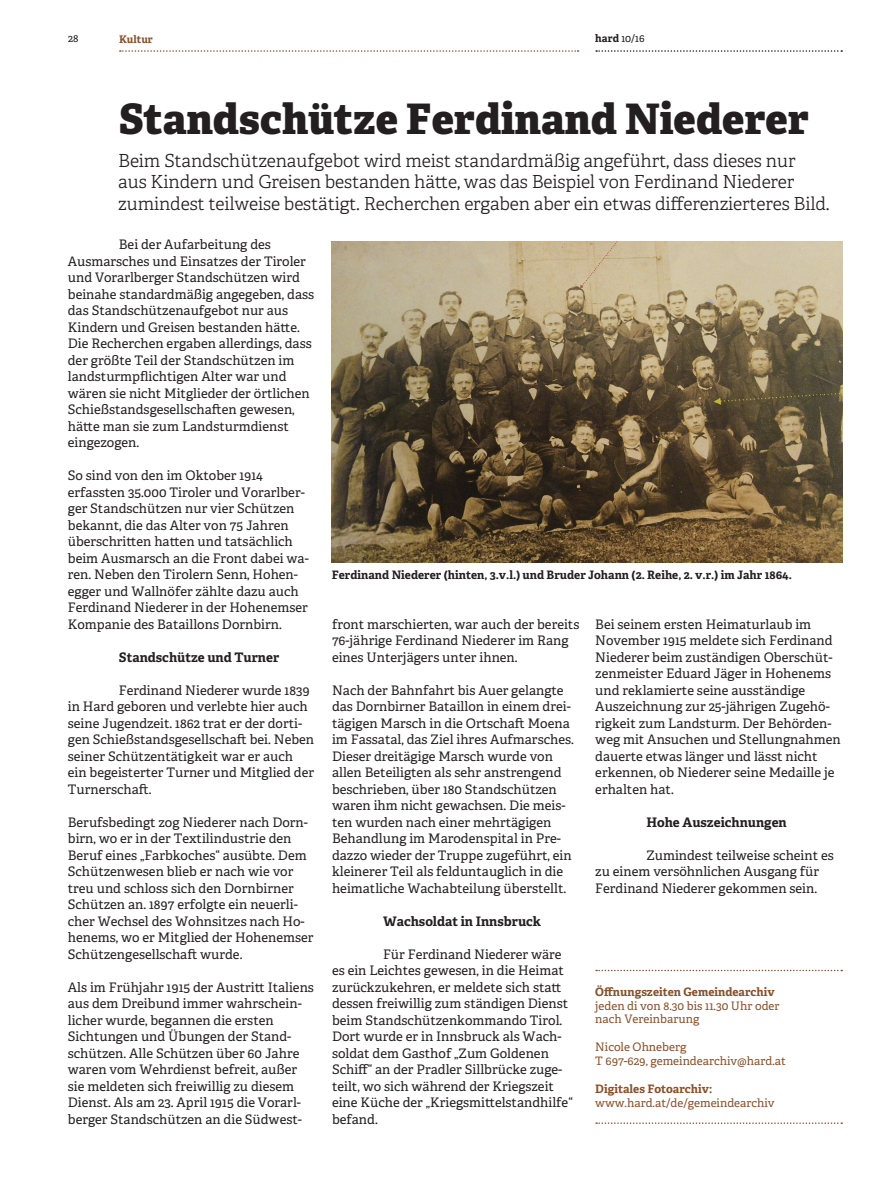
<style>
.page{position:relative;width:893px;height:1191px;background:#fff}
.page>*{position:absolute;margin:0;border:0;box-sizing:border-box;transform-origin:0 0}
.im_raster{font:800 42px "Adelle";color:#231f20}
.vorspann{font:300 18px/21.6px "Adelle";letter-spacing:-.01em;color:#231f20}
.im_raster-2{font:13.2px/16.5px "Adelle";color:#231f20}
.im_raster-3{font:700 13.2px "Adelle";color:#231f20}
.t1{font:11.7px "Adelle";color:#87512c}
.t2{font:700 11.7px "Adelle";color:#231f20}
.t3{font:700 11.7px "Adelle";color:#87512c}
.t4{font:10.5px "Adelle";color:#231f20}
.t5{font:700 10.5px "Adelle";color:#87512c}
.s1{font-weight:700}
</style>
<div class="page">
<svg style="left:120px;top:50px;width:459px;height:2px"></svg>
<svg style="left:596px;top:50px;width:246px;height:2px"></svg>
<svg style="left:596px;top:969px;width:246px;height:2px"></svg>
<svg style="left:596px;top:1122px;width:246px;height:2px"></svg>
<img style="left:332px;top:242px;width:510px;height:321px">
<p class="t4" style="left:68px;top:32px;width:12px">28</p>
<p class="t5" style="left:119px;top:32px;width:35px">Kultur</p>
<p class="t4" style="left:595px;top:32px;width:51px"><span class="s1">hard</span> 10/16</p>
<p class="im_raster" style="left:119px;top:91px;width:692px">Standschütze Ferdinand Niederer</p>
<p class="vorspann" style="left:118px;top:150px;width:713px">Beim Standschützenaufgebot wird meist standardmäßig angeführt, dass dieses nur<br>aus Kindern und Greisen bestanden hätte, was das Beispiel von Ferdinand Niederer zumindest teilweise bestätigt. Recherchen ergaben aber ein etwas differenzierteres Bild.</p>
<p class="im_raster-2" style="left:68px;top:236px;width:248px;text-indent:51px">Bei der Aufarbeitung des Ausmarsches und Einsatzes der Tiroler und Vorarlberger Standschützen wird beinahe standardmäßig angegeben, dass das Standschützenaufgebot nur aus Kindern und Greisen bestanden hätte.<br>Die Recherchen ergaben allerdings, dass der größte Teil der Standschützen im landsturmpflichtigen Alter war und wären sie nicht Mitglieder der örtlichen Schießstandsgesellschaften gewesen, hätte man sie zum Landsturmdienst eingezogen.</p>
<p class="im_raster-2" style="left:68px;top:467px;width:242px">So sind von den im Oktober 1914 erfassten 35.000 Tiroler und Vorarlber&shy;ger Standschützen nur vier Schützen bekannt, die das Alter von 75 Jahren überschritten hatten und tatsächlich beim Ausmarsch an die Front dabei wa&shy;ren. Neben den Tirolern Senn, Hohen&shy;egger und Wallnöfer zählte dazu auch Ferdinand Niederer in der Hohenemser Kompanie des Bataillons Dornbirn.</p>
<p class="im_raster-3" style="left:119px;top:648px;width:162px">Standschütze und Turner</p>
<p class="im_raster-2" style="left:68px;top:682px;width:248px;text-indent:51px">Ferdinand Niederer wurde 1839 in Hard geboren und verlebte hier auch seine Jugendzeit. 1862 trat er der dorti&shy;gen Schießstandsgesellschaft bei. Neben seiner Schützentätigkeit war er auch ein begeisterter Turner und Mitglied der Turnerschaft.</p>
<p class="im_raster-2" style="left:68px;top:814px;width:247px">Berufsbedingt zog Niederer nach Dorn&shy;birn, wo er in der Textilindustrie den Beruf eines „Farbkoches“ ausübte. Dem Schützenwesen blieb er nach wie vor treu und schloss sich den Dornbirner Schützen an. 1897 erfolgte ein neuerli&shy;cher Wechsel des Wohnsitzes nach Ho&shy;henems, wo er Mitglied der Hohenemser Schützengesellschaft wurde.</p>
<p class="im_raster-2" style="left:68px;top:979px;width:248px">Als im Frühjahr 1915 der Austritt Italiens aus dem Dreibund immer wahrschein&shy;licher wurde, begannen die ersten Sichtungen und Übungen der Stand&shy;schützen. Alle Schützen über 60 Jahre waren vom Wehrdienst befreit, außer sie meldeten sich freiwillig zu diesem Dienst. Als am 23. April 1915 die Vorarl&shy;berger Standschützen an die Südwest-</p>
<p class="t2" style="left:332px;top:567px;width:462px">Ferdinand Niederer (hinten, 3.v.l.) und Bruder Johann (2. Reihe, 2. v.r.) im Jahr 1864.</p>
<p class="im_raster-2" style="left:595px;top:616px;width:247px">Bei seinem ersten Heimaturlaub im November 1915 meldete sich Ferdinand Niederer beim zuständigen Oberschüt&shy;zenmeister Eduard Jäger in Hohenems und reklamierte seine ausständige Auszeichnung zur 25-jährigen Zugehö&shy;rigkeit zum Landsturm. Der Behörden&shy;weg mit Ansuchen und Stellungnahmen dauerte etwas länger und lässt nicht erkennen, ob Niederer seine Medaille je erhalten hat.</p>
<p class="im_raster-3" style="left:646px;top:813px;width:142px">Hohe Auszeichnungen</p>
<p class="im_raster-2" style="left:595px;top:847px;width:240px;text-indent:51px">Zumindest teilweise scheint es zu einem versöhnlichen Ausgang für<br>Ferdinand Niederer gekommen sein.</p>
<p class="im_raster-2" style="left:332px;top:616px;width:249px">front marschierten, war auch der bereits<br>76-jährige Ferdinand Niederer im Rang eines Unterjägers unter ihnen.</p>
<p class="im_raster-2" style="left:332px;top:682px;width:243px">Nach der Bahnfahrt bis Auer gelangte das Dornbirner Bataillon in einem drei&shy;tägigen Marsch in die Ortschaft Moena im Fassatal, das Ziel ihres Aufmarsches.<br>Dieser dreitägige Marsch wurde von allen Beteiligten als sehr anstrengend beschrieben, über 180 Standschützen waren ihm nicht gewachsen. Die meis&shy;ten wurden nach einer mehrtägigen Behandlung im Marodenspital in Pre&shy;dazzo wieder der Truppe zugeführt, ein kleinerer Teil als felduntauglich in die heimatliche Wachabteilung überstellt.</p>
<p class="im_raster-3" style="left:383px;top:912px;width:160px">Wachsoldat in Innsbruck</p>
<p class="im_raster-2" style="left:332px;top:946px;width:242px;text-indent:51px">Für Ferdinand Niederer wäre es ein Leichtes gewesen, in die Heimat zurückzukehren, er meldete sich statt dessen freiwillig zum ständigen Dienst beim Standschützenkommando Tirol.<br>Dort wurde er in Innsbruck als Wach&shy;soldat dem Gasthof „Zum Goldenen Schiff“ an der Pradler Sillbrücke zuge&shy;teilt, wo sich während der Kriegszeit eine Küche der „Kriegsmittelstandhilfe“ befand.</p>
<p class="t3" style="left:595px;top:984px;width:181px">Öffnungszeiten Gemeindearchiv</p>
<p class="t1" style="left:595px;top:998px;width:186px">jeden di von 8.30 bis 11.30 Uhr oder</p>
<p class="t1" style="left:595px;top:1012px;width:106px">nach Vereinbarung</p>
<p class="t1" style="left:595px;top:1040px;width:93px">Nicole Ohneberg</p>
<p class="t1" style="left:595px;top:1054px;width:192px">T 697-629, gemeindearchiv@hard.at</p>
<p class="t3" style="left:595px;top:1081px;width:118px">Digitales Fotoarchiv:</p>
<p class="t1" style="left:595px;top:1095px;width:181px">www.hard.at/de/gemeindearchiv</p>
</div>
